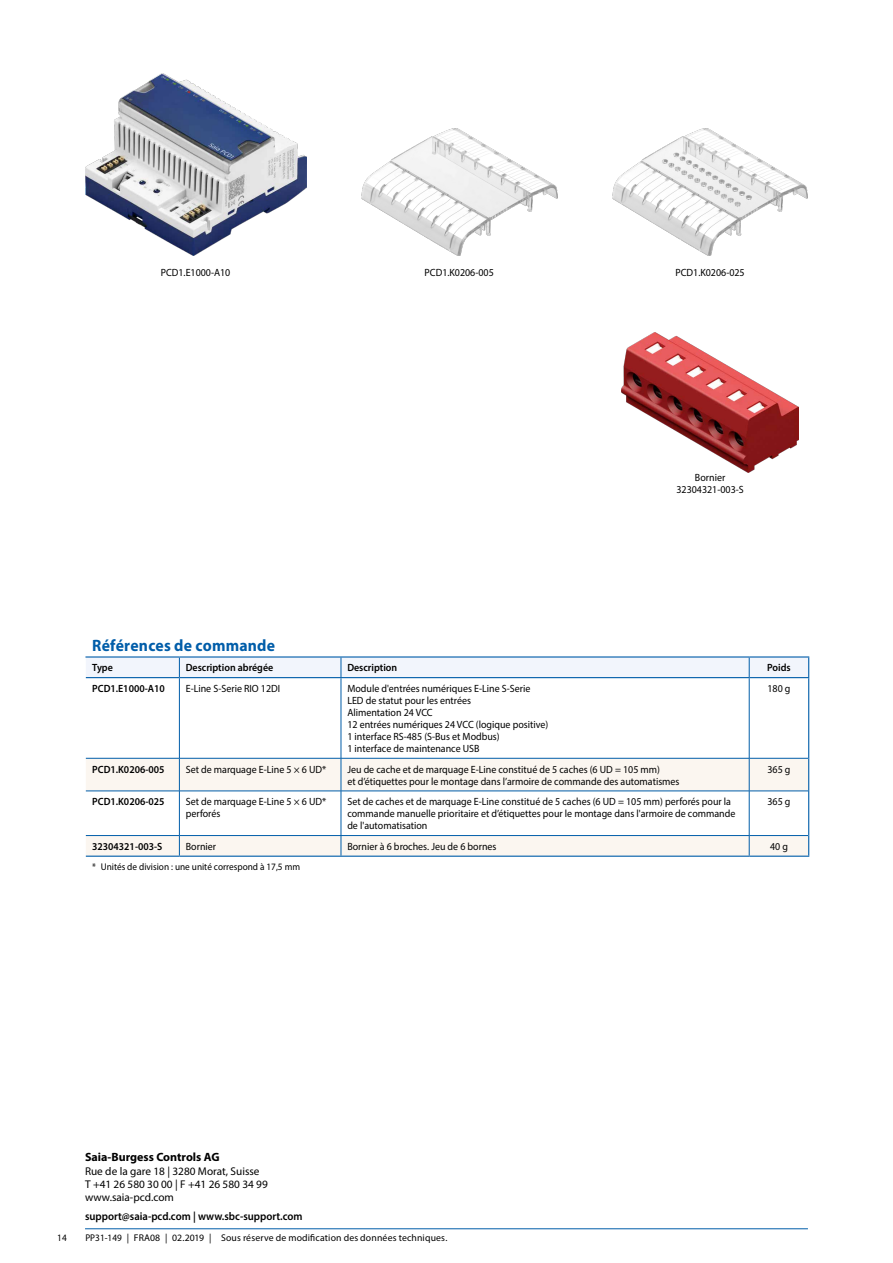
<style>
.page{position:relative;width:893px;height:1263px;background:#fff}
.page>*{position:absolute;margin:0;border:0;box-sizing:border-box;transform-origin:0 0}
.Tabellentitel__blau{font:700 16.5px "Myriad Pro";letter-spacing:.01em;color:#005da9;scale:.95 1}
.t1{font:700 12px "Myriad Pro";color:#000}
.t2{font:11.25px/12.8px "Myriad Pro";color:#000}
.t3{font:600 11.25px "Myriad Pro";color:#000;scale:.95 1}
.Grundschrift__linksb{font:10.5px/12px "Myriad Pro";color:#000;scale:.95 1}
.Untertitel__schwarz{font:600 10.5px "Myriad Pro";color:#000;scale:.95 1}
.Grundschrift__zentri{font:10.5px/12px "Myriad Pro";color:#000;text-align:center;scale:.95 1}
.Grundschrift__linksb-2{font:600 10.5px "Myriad Pro";color:#000;scale:.95 1}
.Fusszeile_1mm_Einzug{font:9.75px "Myriad Pro";color:#000;scale:.95 1}
</style>
<div class="page">
<img style="left:85px;top:74px;width:221px;height:181px">
<img style="left:612px;top:129px;width:196px;height:126px">
<img style="left:361px;top:129px;width:196px;height:126px">
<img style="left:621px;top:332px;width:178px;height:140px">
<hr style="left:85px;top:1228px;width:723px;height:1px;background:#005da9">
<svg style="left:86px;top:678px;width:722px;height:80px"></svg>
<hr style="left:179px;top:678px;width:1px;height:80px;background:#005da9">
<hr style="left:341px;top:678px;width:1px;height:80px;background:#005da9">
<hr style="left:749px;top:678px;width:1px;height:80px;background:#005da9">
<hr style="left:85px;top:656px;width:94px;height:1px;background:#005da9">
<hr style="left:179px;top:656px;width:162px;height:1px;background:#005da9">
<hr style="left:341px;top:656px;width:408px;height:1px;background:#005da9">
<hr style="left:749px;top:656px;width:60px;height:1px;background:#005da9">
<div style="left:86px;top:657px;width:723px;height:20px;background:#f2f5fc"></div>
<hr style="left:86px;top:677px;width:93px;height:1px;background:#005da9">
<hr style="left:179px;top:677px;width:162px;height:1px;background:#005da9">
<hr style="left:341px;top:677px;width:408px;height:1px;background:#005da9">
<hr style="left:749px;top:677px;width:60px;height:1px;background:#005da9">
<hr style="left:808px;top:678px;width:1px;height:80px;background:#005da9">
<svg style="left:86px;top:758px;width:723px;height:98px"></svg>
<hr style="left:86px;top:856px;width:93px;height:1px;background:#005da9">
<hr style="left:179px;top:856px;width:162px;height:1px;background:#005da9">
<hr style="left:341px;top:856px;width:408px;height:1px;background:#005da9">
<hr style="left:749px;top:856px;width:60px;height:1px;background:#005da9">
<p class="Grundschrift__zentri" style="left:161px;top:267px;width:75px">PCD1.E1000-A10</p>
<p class="Grundschrift__zentri" style="left:425px;top:267px;width:74px">PCD1.K0206-005</p>
<p class="Grundschrift__zentri" style="left:675px;top:267px;width:74px">PCD1.K0206-025</p>
<p class="Grundschrift__zentri" style="left:676px;top:472px;width:72px">Bornier<br>32304321-003-S</p>
<p class="Tabellentitel__blau" style="left:92px;top:634px;width:194px">Références de commande</p>
<p class="Untertitel__schwarz" style="left:92px;top:661px;width:23px">Type</p>
<p class="Untertitel__schwarz" style="left:186px;top:661px;width:94px">Description abrégée</p>
<p class="Untertitel__schwarz" style="left:347px;top:661px;width:54px">Description</p>
<p class="Untertitel__schwarz" style="left:767px;top:661px;width:26px">Poids</p>
<p class="Untertitel__schwarz" style="left:92px;top:682px;width:78px">PCD1.E1000-A10</p>
<p class="Grundschrift__linksb" style="left:186px;top:682px;width:101px">E-Line S-Serie RIO 12DI</p>
<p class="Grundschrift__linksb" style="left:347px;top:682px;width:213px">Module d'entrées numériques E-Line S-Serie LED de statut pour les entrées<br>Alimentation 24 VCC<br>12 entrées numériques 24 VCC (logique positive)<br>1 interface RS-485 (S-Bus et Modbus)</p>
<p class="Grundschrift__linksb" style="left:347px;top:742px;width:141px">1 interface de maintenance USB</p>
<p class="Grundschrift__linksb" style="left:767px;top:682px;width:26px">180 g</p>
<p class="Untertitel__schwarz" style="left:92px;top:762px;width:78px">PCD1.K0206-005</p>
<p class="Grundschrift__linksb" style="left:186px;top:763px;width:149px">Set de marquage E-Line 5 × 6 UD*</p>
<p class="Grundschrift__linksb" style="left:347px;top:763px;width:351px">Jeu de cache et de marquage E-Line constitué de 5 caches (6 UD = 105 mm)<br>et d’étiquettes pour le montage dans l’armoire de commande des automatismes</p>
<p class="Grundschrift__linksb" style="left:767px;top:763px;width:26px">365 g</p>
<p class="Untertitel__schwarz" style="left:92px;top:795px;width:78px">PCD1.K0206-025</p>
<p class="Grundschrift__linksb" style="left:186px;top:795px;width:149px">Set de marquage E-Line 5 × 6 UD* perforés</p>
<p class="Grundschrift__linksb" style="left:347px;top:795px;width:410px">Set de caches et de marquage E-Line constitué de 5 caches (6 UD = 105 mm) perforés pour la commande manuelle prioritaire et d’étiquettes pour le montage dans l'armoire de commande de l'automatisation</p>
<p class="Grundschrift__linksb" style="left:767px;top:795px;width:26px">365 g</p>
<p class="Grundschrift__linksb-2" style="left:92px;top:839px;width:75px">32304321-003-S</p>
<p class="Grundschrift__linksb" style="left:186px;top:840px;width:33px">Bornier</p>
<p class="Grundschrift__linksb" style="left:347px;top:840px;width:159px">Bornier à 6 broches. Jeu de 6 bornes</p>
<p class="Grundschrift__zentri" style="left:770px;top:840px;width:20px">40 g</p>
<p class="Fusszeile_1mm_Einzug" style="left:92px;top:860px;width:220px">* Unités de division : une unité correspond à 17,5 mm</p>
<p class="t1" style="left:85px;top:1149px;width:136px">Saia-Burgess Controls AG</p>
<p class="t2" style="left:85px;top:1165px;width:184px">Rue de la gare 18 | 3280 Morat, Suisse<br>T +41 26 580 30 00 | F +41 26 580 34 99 www.saia-pcd.com</p>
<p class="t3" style="left:85px;top:1209px;width:230px">support@saia-pcd.com | www.sbc-support.com</p>
<p class="Fusszeile_1mm_Einzug" style="left:57px;top:1231px;width:12px">14</p>
<p class="Fusszeile_1mm_Einzug" style="left:85px;top:1231px;width:382px">PP31-149 | FRA08 | 02.2019 | Sous réserve de modification des données techniques.</p>
</div>
